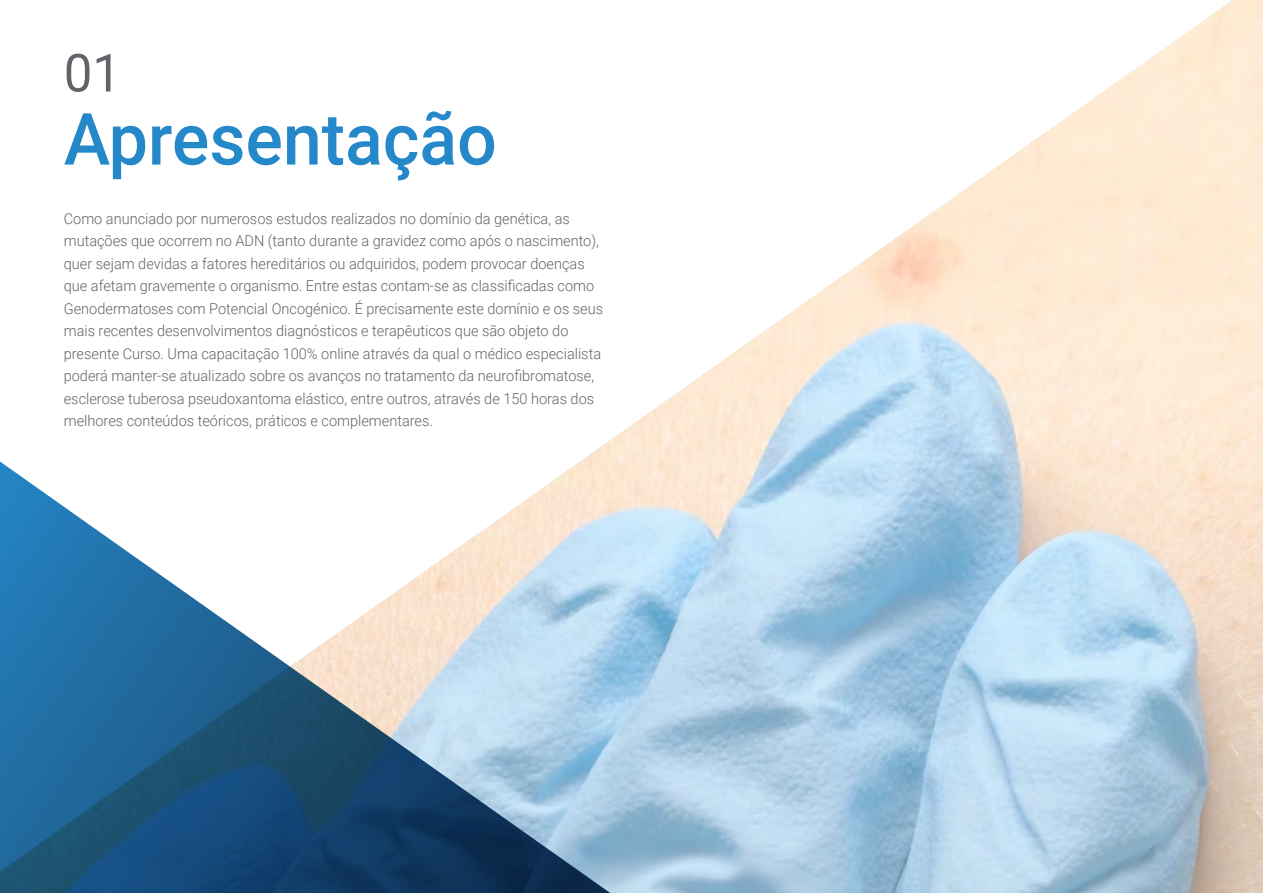
<style>
.page{position:relative;width:1263px;height:893px;background:#fff}
.page>*{position:absolute;margin:0;border:0;box-sizing:border-box;transform-origin:0 0}
.t1{font:500 72px "Roboto";color:#2488c9}
.t2{font:52.5px "Roboto";color:#61646a}
.t3{font:300 15px/22.5px "Roboto";color:#61646a}
</style>
<div class="page">
<img style="left:602px;top:0;width:661px;height:893px">
<svg style="left:0;top:446px;width:640px;height:447px"></svg>
<h2 class="t2" style="left:64px;top:36px;width:59px">01</h2>
<h1 class="t1" style="left:64px;top:89px;width:435px">Apresentação</h1>
<p class="t3" style="left:64px;top:207px;width:541px">Como anunciado por numerosos estudos realizados no domínio da genética, as mutações que ocorrem no ADN (tanto durante a gravidez como após o nascimento), quer sejam devidas a fatores hereditários ou adquiridos, podem provocar doenças que afetam gravemente o organismo. Entre estas contam-se as classificadas como Genodermatoses com Potencial Oncogénico. É precisamente este domínio e os seus mais recentes desenvolvimentos diagnósticos e terapêuticos que são objeto do presente Curso. Uma capacitação 100% online através da qual o médico especialista poderá manter-se atualizado sobre os avanços no tratamento da neurofibromatose, esclerose tuberosa pseudoxantoma elástico, entre outros, através de 150 horas dos melhores conteúdos teóricos, práticos e complementares.</p>
</div>
